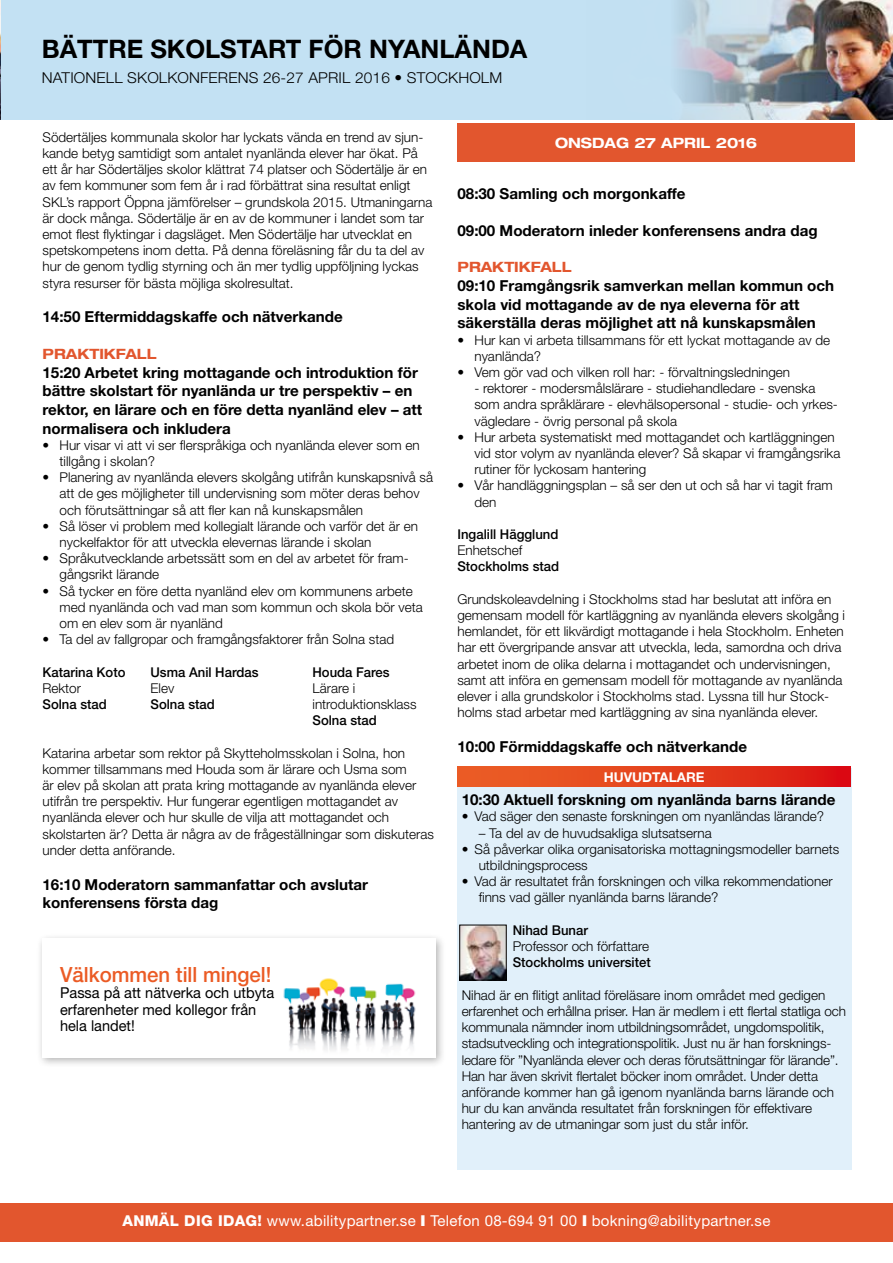
<style>
.page{position:relative;width:893px;height:1263px;background:#fff}
.page>*{position:absolute;margin:0;border:0;box-sizing:border-box;transform-origin:0 0}
.t1{font:700 25.5px "Helvetica Neue";color:#000}
.t2{font:500 21px "Helvetica Neue";color:#eb5b25}
.t3{font:700 15.15px/18.6px "Helvetica Neue";color:#000}
.t4{font:15px "Helvetica Neue";letter-spacing:.02em;color:#fff}
.t5{font:15px/16.2px "Helvetica Neue";color:#000}
.t6{font:300 15px "Helvetica Neue";letter-spacing:.01em;color:#000}
.t7{font:700 expanded 14.25px "Helvetica Neue";color:#e2562e}
.t8{font:700 expanded 14.25px "Helvetica Neue";color:#fff}
.t9{font:300 13.5px/16.2px "Helvetica Neue";color:#000}
.t10{font:500 13.5px "Helvetica Neue";color:#000}
.t11{font:700 13.5px "Helvetica Neue";color:#fff}
.t12{font:700 12px "Helvetica Neue";color:#fff;scale:1.05 1}
.s1{font-weight:800}
.s2{font-weight:900}
</style>
<div class="page">
<div style="left:457px;top:768px;width:395px;height:401px;background:#e1f0fa"></div>
<div style="left:1px;top:0;width:892px;height:119px;background:#c3e1f3"></div>
<div style="left:36px;top:933px;width:410px;height:135px;background:#000;opacity:.3"></div>
<div style="left:43px;top:939px;width:393px;height:119px;background:#fff"></div>
<img style="left:283px;top:978px;width:133px;height:72px">
<div style="left:0;top:1203px;width:893px;height:39px;background:#e2562e"></div>
<div style="left:457px;top:123px;width:398px;height:38px;background:#e2562e"></div>
<svg style="left:457px;top:767px;width:394px;height:20px;background:#e33e1c"></svg>
<img style="left:462px;top:927px;width:42px;height:51px">
<div style="left:460px;top:925px;width:46px;height:55px;border:1px solid #000"></div>
<img style="left:0;top:0;width:1px;height:119px">
<img style="left:677px;top:0;width:216px;height:119px">
<h1 class="t1" style="left:42px;top:33px;width:487px">BÄTTRE SKOLSTART FÖR NYANLÄNDA</h1>
<p class="t6" style="left:42px;top:68px;width:462px">NATIONELL SKOLKONFERENS 26-27 APRIL 2016 • STOCKHOLM</p>
<p class="t9" style="left:43px;top:129px;width:392px">Södertäljes kommunala skolor har lyckats vända en trend av sjun&shy;kande betyg samtidigt som antalet nyanlända elever har ökat. På ett år har Södertäljes skolor klättrat 74 platser och Södertälje är en av fem kommuner som fem år i rad förbättrat sina resultat enligt SKL’s rapport Öppna jämförelser – grundskola 2015. Utmaningarna är dock många. Södertälje är en av de kommuner i landet som tar emot flest flyktingar i dagsläget. Men Södertälje har utvecklat en spetskompetens inom detta. På denna föreläsning får du ta del av hur de genom tydlig styrning och än mer tydlig uppföljning lyckas styra resurser för bästa möjliga skolresultat.</p>
<p class="t3" style="left:43px;top:307px;width:302px">14:50 Eftermiddagskaffe och nätverkande</p>
<p class="t7" style="left:43px;top:345px;width:116px">PRAKTIKFALL</p>
<p class="t3" style="left:43px;top:363px;width:381px">15:20 Arbetet kring mottagande och introduktion för bättre skolstart för nyanlända ur tre perspektiv – en rektor, en lärare och en före detta nyanländ elev – att normalisera och inkludera</p>
<p class="t9" style="left:60px;top:437px;width:362px;text-indent:-17px">• Hur visar vi att vi ser flerspråkiga och nyanlända elever som en tillgång i skolan?</p>
<p class="t9" style="left:60px;top:469px;width:375px;text-indent:-17px">• Planering av nyanlända elevers skolgång utifrån kunskapsnivå så att de ges möjligheter till undervisning som möter deras behov och förutsättningar så att fler kan nå kunskapsmålen</p>
<p class="t9" style="left:60px;top:518px;width:360px;text-indent:-17px">• Så löser vi problem med kollegialt lärande och varför det är en nyckelfaktor för att utveckla elevernas lärande i skolan</p>
<p class="t9" style="left:60px;top:550px;width:351px;text-indent:-17px">• Språkutvecklande arbetssätt som en del av arbetet för fram&shy;gångsrikt lärande</p>
<p class="t9" style="left:60px;top:582px;width:365px;text-indent:-17px">• Så tycker en före detta nyanländ elev om kommunens arbete med nyanlända och vad man som kommun och skola bör veta om en elev som är nyanländ</p>
<p class="t9" style="left:43px;top:631px;width:353px">• Ta del av fallgropar och framgångsfaktorer från Solna stad</p>
<p class="t10" style="left:43px;top:664px;width:84px">Katarina Koto</p>
<p class="t10" style="left:151px;top:664px;width:109px">Usma Anil Hardas</p>
<p class="t10" style="left:313px;top:664px;width:79px">Houda Fares</p>
<p class="t9" style="left:43px;top:680px;width:40px">Rektor</p>
<p class="t9" style="left:151px;top:680px;width:25px">Elev</p>
<p class="t9" style="left:313px;top:680px;width:44px">Lärare i</p>
<p class="t10" style="left:43px;top:696px;width:66px">Solna stad</p>
<p class="t10" style="left:151px;top:696px;width:66px">Solna stad</p>
<p class="t9" style="left:313px;top:696px;width:105px">introduktionsklass</p>
<p class="t10" style="left:313px;top:712px;width:66px">Solna stad</p>
<p class="t9" style="left:43px;top:744px;width:393px">Katarina arbetar som rektor på Skytteholmsskolan i Solna, hon kommer tillsammans med Houda som är lärare och Usma som<br>är elev på skolan att prata kring mottagande av nyanlända elever utifrån tre perspektiv. Hur fungerar egentligen mottagandet av nyanlända elever och hur skulle de vilja att mottagandet och skolstarten är? Detta är några av de frågeställningar som diskuteras under detta anförande.</p>
<p class="t3" style="left:43px;top:875px;width:327px">16:10 Moderatorn sammanfattar och avslutar konferensens första dag</p>
<h2 class="t2" style="left:60px;top:962px;width:213px">Välkommen till mingel!</h2>
<p class="t5" style="left:60px;top:985px;width:216px">Passa på att nätverka och utbyta erfarenheter med kollegor från hela landet!</p>
<p class="t8" style="left:555px;top:134px;width:204px">ONSDAG 27 APRIL 2016</p>
<p class="t3" style="left:457px;top:184px;width:230px">08:30 Samling och morgonkaffe</p>
<p class="t3" style="left:457px;top:221px;width:362px">09:00 Moderatorn inleder konferensens andra dag</p>
<p class="t7" style="left:457px;top:258px;width:116px">PRAKTIKFALL</p>
<p class="t3" style="left:457px;top:276px;width:378px">09:10 Framgångsrik samverkan mellan kommun och skola vid mottagande av de nya eleverna för att säkerställa deras möjlighet att nå kunskapsmålen</p>
<p class="t9" style="left:474px;top:331px;width:357px;text-indent:-17px">• Hur kan vi arbeta tillsammans för ett lyckat mottagande av de nyanlända?</p>
<p class="t9" style="left:457px;top:364px;width:334px">• Vem gör vad och vilken roll har: - förvaltningsledningen</p>
<p class="t9" style="left:474px;top:380px;width:365px">- rektorer - modersmålslärare - studiehandledare - svenska som andra språklärare - elevhälsopersonal - studie- och yrkes&shy;vägledare - övrig personal på skola</p>
<p class="t9" style="left:474px;top:429px;width:367px;text-indent:-17px">• Hur arbeta systematiskt med mottagandet och kartläggningen vid stor volym av nyanlända elever? Så skapar vi framgångsrika rutiner för lyckosam hantering</p>
<p class="t9" style="left:474px;top:477px;width:360px;text-indent:-17px">• Vår handläggningsplan – så ser den ut och så har vi tagit fram den</p>
<p class="t10" style="left:457px;top:526px;width:102px">Ingalill Hägglund</p>
<p class="t9" style="left:457px;top:542px;width:66px">Enhetschef</p>
<p class="t10" style="left:457px;top:559px;width:103px">Stockholms stad</p>
<p class="t9" style="left:457px;top:591px;width:389px">Grundskoleavdelning i Stockholms stad har beslutat att införa en gemensam modell för kartläggning av nyanlända elevers skolgång i hemlandet, för ett likvärdigt mottagande i hela Stockholm. Enheten har ett övergripande ansvar att utveckla, leda, samordna och driva arbetet inom de olika delarna i mottagandet och undervisningen, samt att införa en gemensam modell för mottagande av nyanlända elever i alla grundskolor i Stockholms stad. Lyssna till hur Stock&shy;holms stad arbetar med kartläggning av sina nyanlända elever.</p>
<p class="t3" style="left:457px;top:737px;width:291px">10:00 Förmiddagskaffe och nätverkande</p>
<p class="t11" style="left:604px;top:769px;width:102px">HUVUDTALARE</p>
<p class="t3" style="left:462px;top:790px;width:375px">10:30 Aktuell forskning om nyanlända barns lärande</p>
<p class="t9" style="left:462px;top:808px;width:364px">• Vad säger den senaste forskningen om nyanländas lärande?</p>
<p class="t9" style="left:479px;top:824px;width:235px">– Ta del av de huvudsakliga slutsatserna</p>
<p class="t9" style="left:479px;top:841px;width:362px;text-indent:-17px">• Så påverkar olika organisatoriska mottagningsmodeller barnets utbildningsprocess</p>
<p class="t9" style="left:479px;top:873px;width:355px;text-indent:-17px">• Vad är resultatet från forskningen och vilka rekommendationer finns vad gäller nyanlända barns lärande?</p>
<p class="t10" style="left:513px;top:922px;width:77px">Nihad Bunar</p>
<p class="t9" style="left:513px;top:938px;width:138px">Professor och författare</p>
<p class="t10" style="left:513px;top:954px;width:140px">Stockholms universitet</p>
<p class="t9" style="left:462px;top:986px;width:386px">Nihad är en flitigt anlitad föreläsare inom området med gedigen erfarenhet och erhållna priser. Han är medlem i ett flertal statliga och kommunala nämnder inom utbildningsområdet, ungdomspolitik, stadsutveckling och integrationspolitik. Just nu är han forsknings&shy;ledare för ”Nyanlända elever och deras förutsättningar för lärande”.<br>Han har även skrivit flertalet böcker inom området. Under detta anförande kommer han gå igenom nyanlända barns lärande och hur du kan använda resultatet från forskningen för effektivare hantering av de utmaningar som just du står inför.</p>
<p class="t4" style="left:122px;top:1212px;width:649px"><span class="s1">ANMÄL DIG IDAG!</span> www.abilitypartner.se <span class="s2">I</span> Telefon 08-694 91 00 <span class="s2">I</span> bokning@abilitypartner.se</p>
<p class="t12" style="left:43px;top:1212px;width:756px">ANMÄL DIG IDAG! Telefon 08-694 91 00, fax 08-694 91 04 eller bokning@abilitypartner.se | Besök oss gärna på www.abilitypartner.se!</p>
</div>
